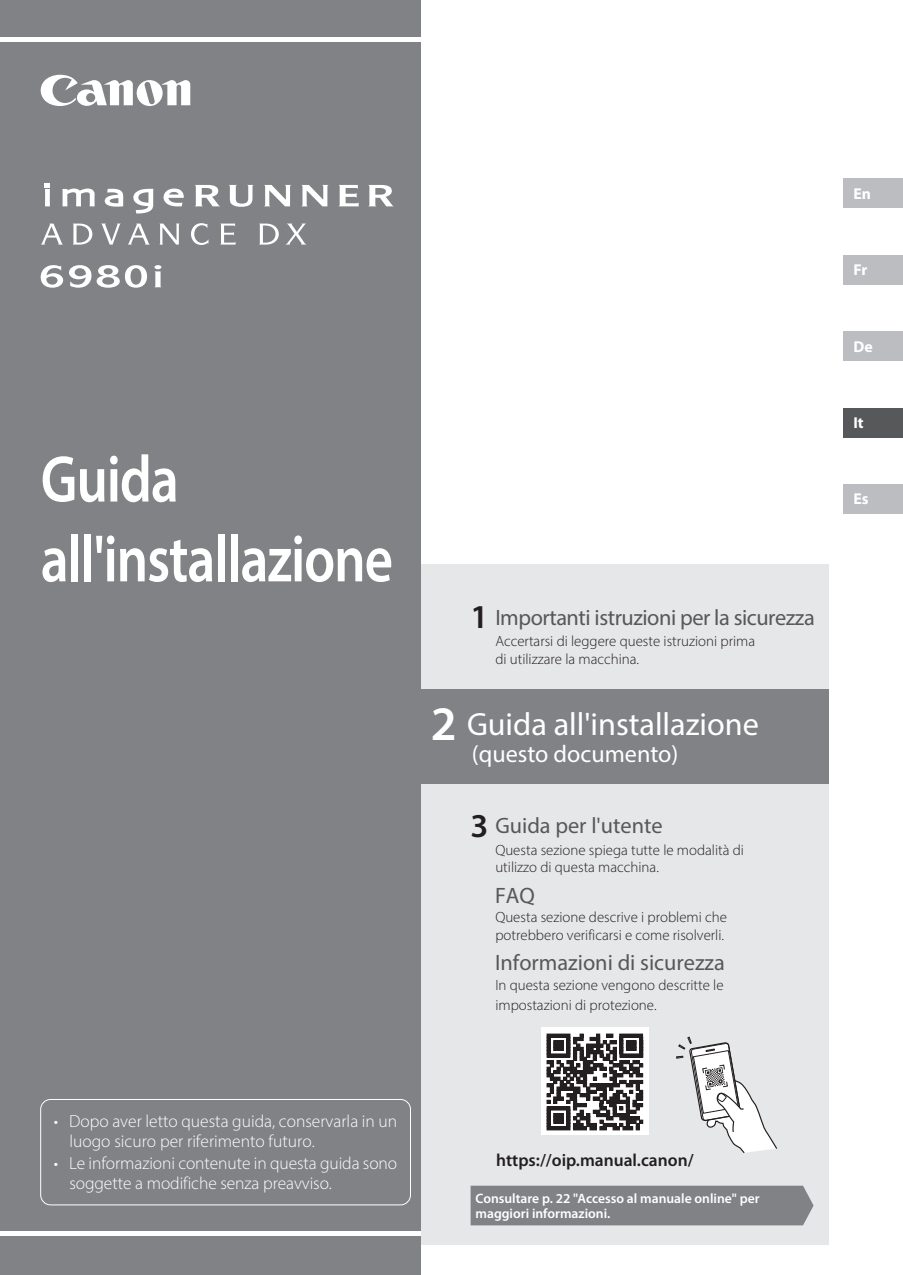
<style>
.page{position:relative;width:903px;height:1275px;background:#fff}
.page>*{position:absolute;margin:0;border:0;box-sizing:border-box;transform-origin:0 0}
.t1{font:600 66.5px/79.8px "Myriad Pro";letter-spacing:-.02em;color:#fff;scale:.83 1}
.t2{font:32.2px "Myriad Pro";color:#fff}
.t3{font:24.15px "Myriad Pro";color:#fff}
.t4{font:22.4px "Myriad Pro";color:#57585a}
.t5{font:22.4px "Myriad Pro";letter-spacing:-.02em;color:#57585a}
.t6{font:300 17.5px/19.8px "Myriad Pro";letter-spacing:-.005em;color:#fff}
.t7{font:600 17.5px "Myriad Pro";color:#231f20}
.t8{font:700 15.75px "Myriad Pro";color:#fff}
.t9{font:300 14.88px/17.8px "Myriad Pro";color:#231f20}
.t10{font:600 13.65px/14.9px "Myriad Pro";color:#fff}
.s1{font-weight:600;font-size:33.43px;color:#231f20}
.s2{font-weight:600;font-size:48.3px}
</style>
<div class="page">
<div style="left:843px;top:484px;width:60px;height:30px;background:#bcbdc0"></div>
<div style="left:843px;top:255px;width:60px;height:30px;background:#bcbdc0"></div>
<div style="left:843px;top:179px;width:60px;height:29px;background:#bcbdc0"></div>
<div style="left:843px;top:331px;width:60px;height:30px;background:#bcbdc0"></div>
<div style="left:843px;top:408px;width:60px;height:30px;background:#57585a"></div>
<div style="left:372px;top:565px;width:456px;height:124px;background:#e6e7e9"></div>
<div style="left:372px;top:783px;width:456px;height:462px;background:#e6e7e9"></div>
<div style="left:0;top:0;width:420px;height:1275px;background:#808285"></div>
<svg style="left:41px;top:265px;width:22px;height:23px"></svg>
<svg style="left:69px;top:265px;width:22px;height:23px"></svg>
<svg style="left:97px;top:265px;width:50px;height:23px"></svg>
<svg style="left:154px;top:265px;width:8px;height:22px"></svg>
<div style="left:40px;top:1099px;width:371px;height:106px;border:1px solid #fff;border-radius:10px"></div>
<svg style="left:41px;top:75px;width:149px;height:31px"></svg>
<div style="left:376px;top:689px;width:452px;height:94px;background:#808285"></div>
<hr style="left:0;top:38px;width:420px;height:4px;background:#fff">
<div style="left:0;top:1231px;width:420px;height:5px;background:#fff"></div>
<svg style="left:41px;top:224px;width:22px;height:21px"></svg>
<svg style="left:73px;top:224px;width:19px;height:21px"></svg>
<svg style="left:101px;top:224px;width:19px;height:21px"></svg>
<svg style="left:128px;top:224px;width:22px;height:21px"></svg>
<svg style="left:159px;top:224px;width:20px;height:21px"></svg>
<svg style="left:191px;top:223px;width:17px;height:22px"></svg>
<svg style="left:220px;top:224px;width:15px;height:21px"></svg>
<svg style="left:259px;top:224px;width:20px;height:21px"></svg>
<svg style="left:285px;top:224px;width:22px;height:21px"></svg>
<svg style="left:45px;top:183px;width:5px;height:23px"></svg>
<svg style="left:62px;top:189px;width:33px;height:17px"></svg>
<svg style="left:105px;top:189px;width:18px;height:18px"></svg>
<svg style="left:133px;top:189px;width:20px;height:24px"></svg>
<svg style="left:164px;top:189px;width:20px;height:17px"></svg>
<svg style="left:195px;top:185px;width:25px;height:21px"></svg>
<svg style="left:229px;top:185px;width:24px;height:22px"></svg>
<svg style="left:264px;top:185px;width:27px;height:21px"></svg>
<svg style="left:301px;top:185px;width:27px;height:21px"></svg>
<svg style="left:339px;top:185px;width:20px;height:21px"></svg>
<svg style="left:368px;top:185px;width:25px;height:21px"></svg>
<div style="left:541px;top:1027px;width:108px;height:108px;background:#fff"></div>
<svg style="left:546px;top:1033px;width:98px;height:98px"></svg>
<svg style="left:676px;top:1036px;width:102px;height:117px"></svg>
<div style="left:471px;top:1186px;width:342px;height:39px;background:#808285"></div>
<h1 class="t1" style="left:41px;top:438px;width:426px">Guida all'installazione</h1>
<h3 class="t5" style="left:471px;top:603px;width:346px"><span class="s1">1</span> Importanti istruzioni per la sicurezza</h3>
<p class="t9" style="left:495px;top:632px;width:261px">Accertarsi di leggere queste istruzioni prima di utilizzare la macchina.</p>
<h2 class="t2" style="left:431px;top:704px;width:329px"><span class="s2">2</span> Guida all'installazione</h2>
<h3 class="t3" style="left:472px;top:739px;width:208px">(questo documento)</h3>
<h3 class="t4" style="left:471px;top:812px;width:194px"><span class="s1">3</span> Guida per l'utente</h3>
<p class="t9" style="left:495px;top:840px;width:250px">Questa sezione spiega tutte le modalità di utilizzo di questa macchina.</p>
<h3 class="t4" style="left:495px;top:881px;width:41px">FAQ</h3>
<p class="t9" style="left:495px;top:908px;width:233px">Questa sezione descrive i problemi che potrebbero verificarsi e come risolverli.</p>
<h3 class="t4" style="left:495px;top:949px;width:231px">Informazioni di sicurezza</h3>
<p class="t9" style="left:495px;top:975px;width:230px;line-height:19.6px">In questa sezione vengono descritte le impostazioni di protezione.</p>
<p class="t6" style="left:69px;top:1111px;width:329px;text-indent:-16px">• Dopo aver letto questa guida, conservarla in un luogo sicuro per riferimento futuro.</p>
<p class="t6" style="left:69px;top:1153px;width:329px;text-indent:-16px">• Le informazioni contenute in questa guida sono soggette a modifiche senza preavviso.</p>
<p class="t7" style="left:496px;top:1149px;width:199px">https://oip.manual.canon/</p>
<p class="t10" style="left:475px;top:1190px;width:286px">Consultare p. 22 "Accesso al manuale online" per maggiori informazioni.</p>
<p class="t8" style="left:853px;top:183px;width:19px">En</p>
<p class="t8" style="left:853px;top:260px;width:15px">Fr</p>
<p class="t8" style="left:853px;top:336px;width:21px">De</p>
<p class="t8" style="left:853px;top:412px;width:12px">It</p>
<p class="t8" style="left:853px;top:489px;width:17px">Es</p>
</div>
